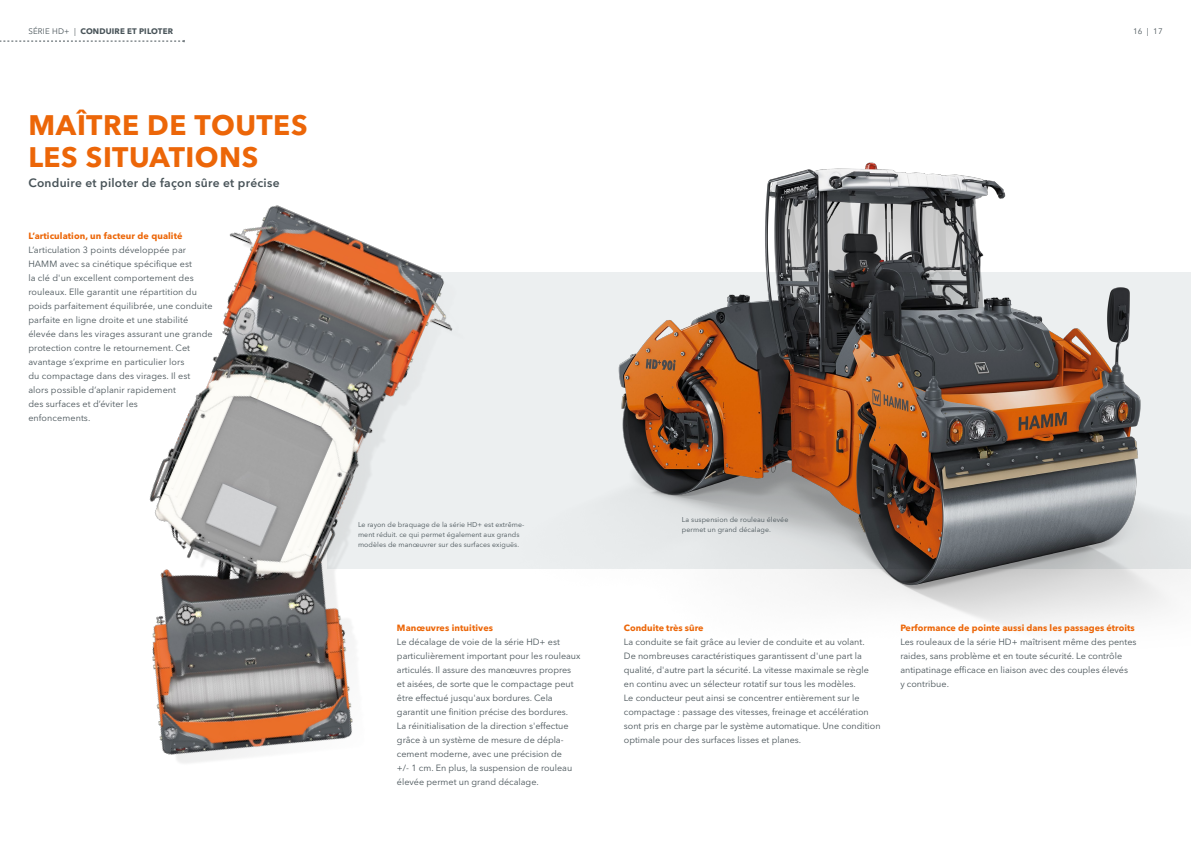
<style>
.page{position:relative;width:1191px;height:842px;background:#fff}
.page>*{position:absolute;margin:0;border:0;box-sizing:border-box;transform-origin:0 0}
.t1{font:700 28px/32px "Avenir Next LT Pro";letter-spacing:.015em;color:#ec6608}
.t2{font:600 12px "Avenir Next LT Pro";letter-spacing:.02em;color:#485358}
.t3{font:9px/14px "Avenir Next LT Pro";color:#485358}
.t4{font:700 9px "Avenir Next LT Pro";color:#ec6608}
.t5{font:700 8px "Avenir Next LT Pro";letter-spacing:.02em;color:#485358}
.t6{font:8px "Avenir Next LT Pro";color:#485358}
.t7{font:7px/10px "Avenir Next LT Pro";letter-spacing:.01em;color:#485358}
.s1{font-weight:400}
</style>
<div class="page">
<img style="left:149px;top:205px;width:338px;height:558px">
<img style="left:487px;top:162px;width:704px;height:465px">
<svg style="left:0;top:40px;width:185px;height:2px"></svg>
<p class="t5" style="left:28px;top:27px;width:146px"><span class="s1">SÉRIE HD+ |</span> CONDUIRE ET PILOTER</p>
<p class="t6" style="left:1133px;top:27px;width:31px">16 | 17</p>
<h1 class="t1" style="left:28px;top:108px;width:281px">MAÎTRE DE TOUTES<br>LES SITUATIONS</h1>
<h2 class="t2" style="left:28px;top:175px;width:253px">Conduire et piloter de façon sûre et précise</h2>
<p class="t4" style="left:28px;top:230px;width:156px">L’articulation, un facteur de qualité</p>
<p class="t3" style="left:28px;top:243px;width:186px">L’articulation 3 points développée par HAMM avec sa cinétique spécifique est<br>la clé d'un excellent comportement des rouleaux. Elle garantit une répartition du poids parfaitement équilibrée, une conduite parfaite en ligne droite et une stabilité élevée dans les virages assurant une grande protection contre le retournement. Cet avantage s’exprime en particulier lors<br>du compactage dans des virages. Il est alors possible d’aplanir rapidement<br>des surfaces et d’éviter les<br>enfoncements.</p>
<p class="t7" style="left:358px;top:519px;width:168px">Le rayon de braquage de la série HD+ est extrême&shy;ment réduit. ce qui permet également aux grands modèles de manœuvrer sur des surfaces exiguës.</p>
<p class="t7" style="left:682px;top:514px;width:108px">La suspension de rouleau élevée permet un grand décalage.</p>
<p class="t4" style="left:397px;top:622px;width:98px">Manœuvres intuitives</p>
<p class="t3" style="left:397px;top:635px;width:185px">Le décalage de voie de la série HD+ est particulièrement important pour les rouleaux articulés. Il assure des manœuvres propres et aisées, de sorte que le compactage peut être effectué jusqu'aux bordures. Cela garantit une finition précise des bordures.<br>La réinitialisation de la direction s'effectue grâce à un système de mesure de dépla&shy;cement moderne, avec une précision de<br>+/- 1 cm. En plus, la suspension de rouleau élevée permet un grand décalage.</p>
<p class="t4" style="left:624px;top:622px;width:81px">Conduite très sûre</p>
<p class="t3" style="left:624px;top:635px;width:258px">La conduite se fait grâce au levier de conduite et au volant.<br>De nombreuses caractéristiques garantissent d'une part la qualité, d'autre part la sécurité. La vitesse maximale se règle en continu avec un sélecteur rotatif sur tous les modèles.<br>Le conducteur peut ainsi se concentrer entièrement sur le compactage : passage des vitesses, freinage et accélération sont pris en charge par le système automatique. Une condition optimale pour des surfaces lisses et planes.</p>
<p class="t4" style="left:900px;top:622px;width:236px">Performance de pointe aussi dans les passages étroits</p>
<p class="t3" style="left:900px;top:635px;width:238px">Les rouleaux de la série HD+ maîtrisent même des pentes raides, sans problème et en toute sécurité. Le contrôle antipatinage efficace en liaison avec des couples élevés<br>y contribue.</p>
</div>
